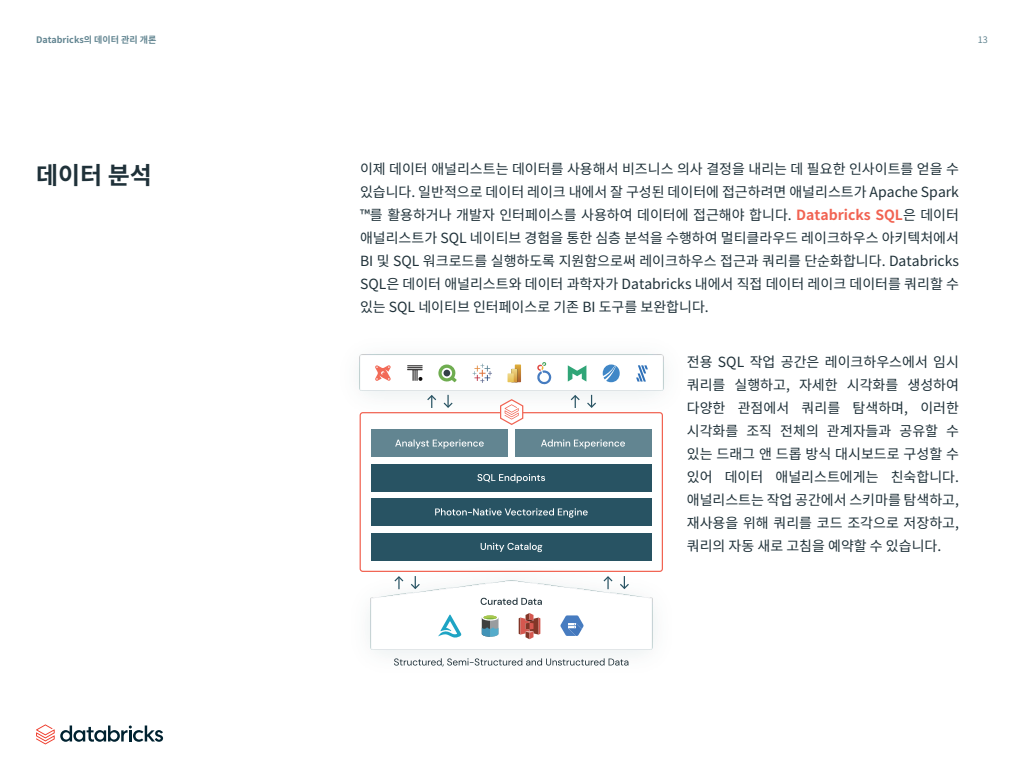
<style>
.page{position:relative;width:1024px;height:768px;background:#fff}
.page>*{position:absolute;margin:0;border:0;box-sizing:border-box;transform-origin:0 0}
.t1{font:700 24px "Noto Sans CJ Kkr";color:#1f3139}
.t2{font:14px/23px "Noto Sans CJ Kkr";color:#1f3139;text-align:justify}
.t3{font:700 9px "Noto Sans CJ Kkr";color:#628591}
.t4{font:9px "Noto Sans CJ Kkr";color:#628591}
.s1{font-weight:700;color:#f16352}
</style>
<div class="page">
<img style="left:359px;top:560px;width:295px;height:107px">
<svg style="left:481px;top:598px;width:61px;height:7px"></svg>
<svg style="left:482px;top:615px;width:17px;height:22px"></svg>
<svg style="left:519px;top:613px;width:21px;height:26px"></svg>
<svg style="left:560px;top:615px;width:24px;height:21px"></svg>
<svg style="left:438px;top:615px;width:23px;height:24px"></svg>
<div style="left:371px;top:533px;width:281px;height:27px;background:#285363"></div>
<svg style="left:481px;top:543px;width:61px;height:9px"></svg>
<div style="left:371px;top:498px;width:281px;height:28px;background:#285363"></div>
<svg style="left:435px;top:508px;width:153px;height:10px"></svg>
<div style="left:371px;top:429px;width:137px;height:28px;background:#628591"></div>
<svg style="left:395px;top:439px;width:89px;height:10px"></svg>
<div style="left:515px;top:429px;width:137px;height:28px;background:#628591"></div>
<svg style="left:541px;top:439px;width:84px;height:10px"></svg>
<div style="left:371px;top:464px;width:281px;height:28px;background:#285363"></div>
<svg style="left:477px;top:474px;width:68px;height:9px"></svg>
<img style="left:359px;top:354px;width:305px;height:65px">
<svg style="left:636px;top:365px;width:12px;height:17px"></svg>
<svg style="left:603px;top:365px;width:17px;height:17px"></svg>
<svg style="left:568px;top:365px;width:18px;height:17px"></svg>
<svg style="left:537px;top:362px;width:14px;height:22px"></svg>
<svg style="left:515px;top:365px;width:6px;height:17px"></svg>
<svg style="left:508px;top:369px;width:9px;height:13px"></svg>
<svg style="left:473px;top:364px;width:19px;height:19px"></svg>
<svg style="left:438px;top:365px;width:19px;height:18px"></svg>
<svg style="left:407px;top:365px;width:16px;height:16px"></svg>
<svg style="left:375px;top:365px;width:16px;height:16px"></svg>
<div style="left:360px;top:412px;width:303px;height:160px;border:1px solid #f16352;border-radius:3px"></div>
<svg style="left:499px;top:398px;width:25px;height:27px"></svg>
<svg style="left:569px;top:394px;width:28px;height:15px"></svg>
<svg style="left:426px;top:394px;width:28px;height:15px"></svg>
<svg style="left:602px;top:575px;width:28px;height:15px"></svg>
<svg style="left:393px;top:575px;width:28px;height:15px"></svg>
<svg style="left:36px;top:724px;width:127px;height:20px"></svg>
<p class="t3" style="left:36px;top:35px;width:122px">Databricks의 데이터 관리 개론</p>
<p class="t4" style="left:978px;top:35px;width:11px">13</p>
<h1 class="t1" style="left:36px;top:161px;width:117px">데이터 분석</h1>
<p class="t2" style="left:360px;top:158px;width:601px">이제 데이터 애널리스트는 데이터를 사용해서 비즈니스 의사 결정을 내리는 데 필요한 인사이트를 얻을 수 있습니다. 일반적으로 데이터 레이크 내에서 잘 구성된 데이터에 접근하려면 애널리스트가 Apache Spark ™를 활용하거나 개발자 인터페이스를 사용하여 데이터에 접근해야 합니다. <span class="s1">Databricks SQL</span>은 데이터 애널리스트가 SQL 네이티브 경험을 통한 심층 분석을 수행하여 멀티클라우드 레이크하우스 아키텍처에서 BI 및 SQL 워크로드를 실행하도록 지원함으로써 레이크하우스 접근과 쿼리를 단순화합니다. Databricks SQL은 데이터 애널리스트와 데이터 과학자가 Databricks 내에서 직접 데이터 레이크 데이터를 쿼리할 수 있는 SQL 네이티브 인터페이스로 기존 BI 도구를 보완합니다.</p>
<p class="t2" style="left:687px;top:350px;width:274px">전용 SQL 작업 공간은 레이크하우스에서 임시 쿼리를 실행하고, 자세한 시각화를 생성하여 다양한 관점에서 쿼리를 탐색하며, 이러한 시각화를 조직 전체의 관계자들과 공유할 수 있는 드래그 앤 드롭 방식 대시보드로 구성할 수 있어 데이터 애널리스트에게는 친숙합니다. 애널리스트는 작업 공간에서 스키마를 탐색하고, 재사용을 위해 쿼리를 코드 조각으로 저장하고, 쿼리의 자동 새로 고침을 예약할 수 있습니다.</p>
</div>
